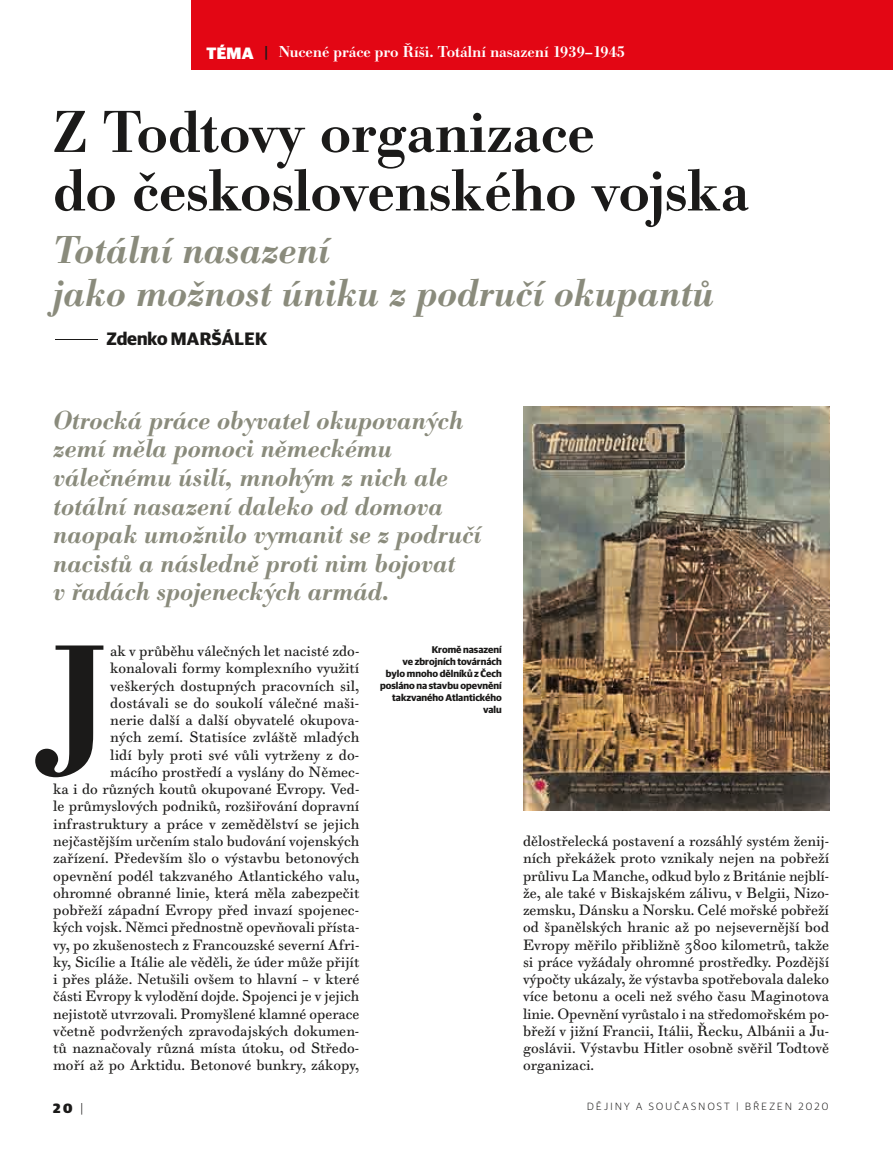
<style>
.page{position:relative;width:893px;height:1149px;background:#fff}
.page>*{position:absolute;margin:0;border:0;box-sizing:border-box;transform-origin:0 0}
.Základ_bez_odr{font:171px "Bodoni Antiqua TOT Dem Bol";color:#1b1a19}
.Titulek_velký{font:61.5px/58.5px "Bodoni Antiqua TOT Dem Bol";color:#1b1a19}
.Podtitul_velký{font:40.5px/43.5px "Bodoni Antiqua TOT Dem Bol Ita";color:#8a8b7c}
.Perex{font:27px/28.5px "Bodoni Antiqua TOT Dem Bol Ita";color:#8a8b7c}
.t1{font:700 18px "Guardian Sans";letter-spacing:.015em;color:#1b1a19}
.t2{font:16.5px "Bodoni Antiqua TOT Dem Bol";color:#fff}
.Základ_bez_odr-2{font:14.25px/17.2px "Walbaum Text Pro";color:#1b1a19;text-align:right}
.t3{font:900 13.5px "Guardian Sans";color:#1b1a19}
.t4{font:300 10.5px "Guardian Sans";letter-spacing:.22em;color:#1b1a19}
.popiska{font:700 9.75px/12px "Guardian Sans";color:#1b1a19;text-align:right}
.s1{font-family:"Guardian Sans";font-weight:900}
.s2{color:#1b1a19}
.s3{font-weight:300;font-size:11.7px}
.s4{font-weight:300}
</style>
<div class="page">
<img style="left:523px;top:406px;width:306px;height:404px">
<div style="left:191px;top:0;width:702px;height:69px;background:#e30614"></div>
<p class="t2" style="left:206px;top:43px;width:420px"><span class="s1">TÉMA</span> <span class="s2">|</span> Nucené práce pro Říši. Totální nasazení 1939–1945</p>
<p class="Titulek_velký" style="left:53px;top:104px;width:697px">Z Todtovy organizace<br>do československého vojska</p>
<p class="Podtitul_velký" style="left:53px;top:229px;width:662px">Totální nasazení<br>jako možnost úniku z područí okupantů</p>
<p class="t1" style="left:53px;top:325px;width:216px"><span class="s3">—</span>Zdenko MARŠÁLEK</p>
<p class="Perex" style="left:53px;top:406px;width:430px">Otrocká práce obyvatel okupovaných zemí měla pomoci německému válečnému úsilí, mnohým z nich ale totální nasazení daleko od domova naopak umožnilo vymanit se z područí nacistů a následně proti nim bojovat<br>v řadách spojeneckých armád.</p>
<p class="Základ_bez_odr-2" style="left:53px;top:642px;width:308px">ak v průběhu válečných let nacisté zdo&shy;konalovali formy komplexního využití veškerých dostupných pracovních sil, dostávali se do soukolí válečné maši-<br>nerie další a další obyvatelé okupova-<br>ných zemí. Statisíce zvláště mladých<br>lidí byly proti své vůli vytrženy z do-<br>mácího prostředí a vyslány do Němec-<br>ka i do různých koutů okupované Evropy. Ved&shy;le průmyslových podniků, rozšiřování dopravní infrastruktury a práce v zemědělství se jejich nejčastějším určením stalo budování vojenských zařízení. Především šlo o výstavbu betonových opevnění podél takzvaného Atlantického valu, ohromné obranné linie, která měla zabezpečit pobřeží západní Evropy před invazí spojenec&shy;kých vojsk. Němci přednostně opevňovali přísta&shy;vy, po zkušenostech z Francouzské severní Afri&shy;ky, Sicílie a Itálie ale věděli, že úder může přijít i přes pláže. Netušili ovšem to hlavní – v které části Evropy k vylodění dojde. Spojenci je v jejich nejistotě utvrzovali. Promyšlené klamné operace včetně podvržených zpravodajských dokumen&shy;tů naznačovaly různá místa útoku, od Středo&shy;moří až po Arktidu. Betonové bunkry, zákopy,</p>
<p class="Základ_bez_odr" style="left:34px;top:609px;width:78px">J</p>
<p class="popiska" style="left:380px;top:642px;width:123px">Kromě nasazení<br>ve zbrojních továrnách<br>bylo mnoho dělníků z Čech posláno na stavbu opevnění takzvaného Atlantického valu</p>
<p class="Základ_bez_odr-2" style="left:523px;top:832px;width:308px;text-align:justify">dělostřelecká postavení a rozsáhlý systém ženij&shy;ních překážek proto vznikaly nejen na pobřeží průlivu La Manche, odkud bylo z Británie nejblí&shy;že, ale také v Biskajském zálivu, v Belgii, Nizo&shy;zemsku, Dánsku a Norsku. Celé mořské pobřeží od španělských hranic až po nejsevernější bod Evropy měřilo přibližně 3800 kilometrů, takže si práce vyžádaly ohromné prostředky. Pozdější výpočty ukázaly, že výstavba spotřebovala daleko více betonu a oceli než svého času Maginotova linie. Opevnění vyrůstalo i na středomořském po&shy;břeží v jižní Francii, Itálii, Řecku, Albánii a Ju&shy;goslávii. Výstavbu Hitler osobně svěřil Todtově organizaci.</p>
<p class="t3" style="left:53px;top:1097px;width:32px">20 <span class="s4">|</span></p>
<p class="t4" style="left:587px;top:1099px;width:243px">DĚJINY A SOUČASNOST | BŘEZEN 2020</p>
</div>
